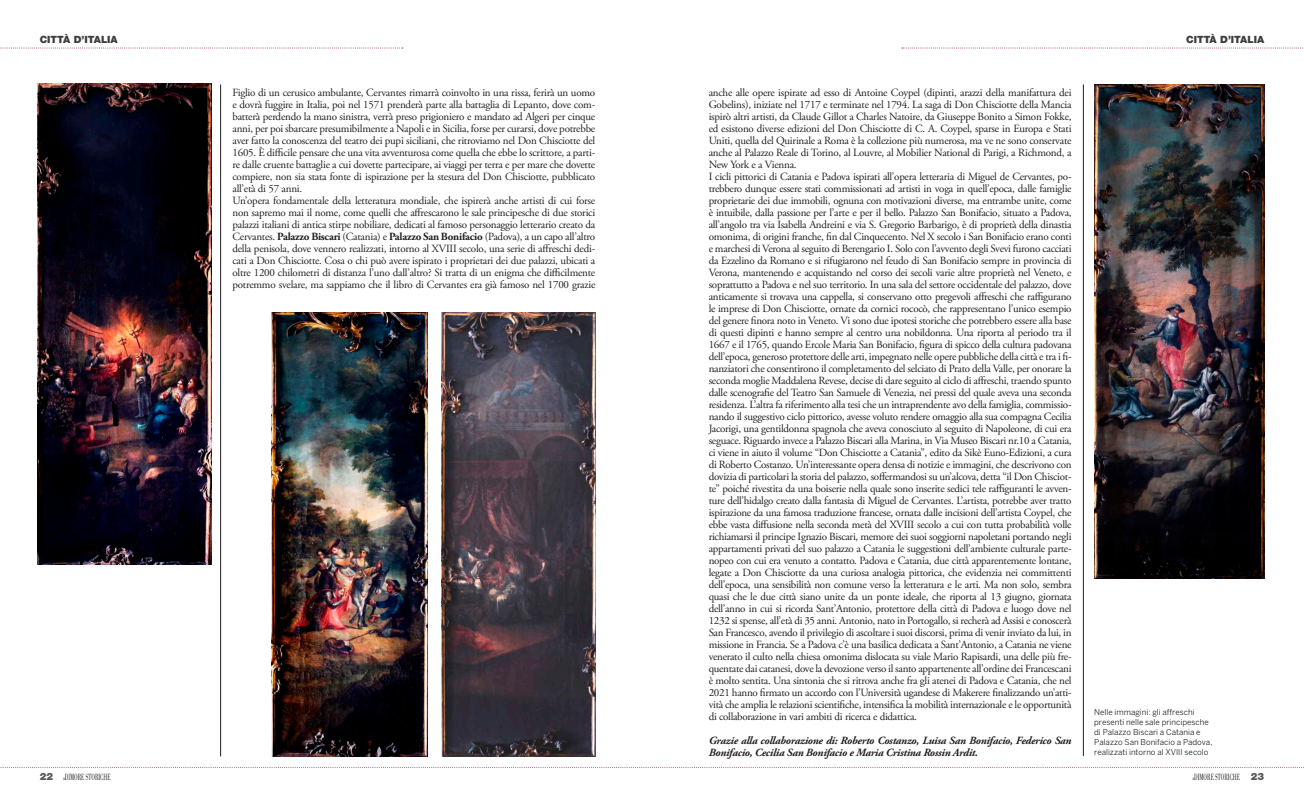
<style>
.page{position:relative;width:1304px;height:808px;background:#fff}
.page>*{position:absolute;margin:0;border:0;box-sizing:border-box;transform-origin:0 0}
.t1{font:11px/12px "Adobe Garamond Pro";letter-spacing:-.025em;color:#231f20}
.t2{font:italic 700 11px/12px "Adobe Garamond Pro";letter-spacing:-.02em;color:#231f20}
.t3{font:900 10px "Helvetica Neue LT Std";color:#3e3e3f}
.t4{font:900 10px "Helvetica Neue LT Std";color:#57585a}
.t5{font:9.3px "Bodoni Std";color:#231f20;scale:.57 1}
.t6{font:8px/10px "Benton Sans";color:#231f20}
.s1{font-weight:700}
.s2{font-style:italic;font-size:4.4px}
.s3{font-family:"Helvetica Neue LT Std";font-weight:900;font-size:10px;color:#57585a}
</style>
<div class="page">
<hr style="left:220px;top:84px;width:1px;height:672px;background:#231f20">
<hr style="left:1083px;top:84px;width:1px;height:672px;background:#231f20">
<svg style="left:0;top:48px;width:403px;height:1px"></svg>
<img style="left:441px;top:313px;width:154px;height:444px">
<img style="left:1094px;top:84px;width:170px;height:494px">
<img style="left:271px;top:312px;width:157px;height:444px">
<svg style="left:902px;top:48px;width:401px;height:1px"></svg>
<svg style="left:0;top:767px;width:1304px;height:1px"></svg>
<img style="left:38px;top:84px;width:174px;height:480px">
<p class="t3" style="left:40px;top:34px;width:80px">CITTÀ D’ITALIA</p>
<p class="t3" style="left:1186px;top:34px;width:80px">CITTÀ D’ITALIA</p>
<p class="t1" style="left:232px;top:87px;width:364px">Figlio di un cerusico ambulante, Cervantes rimarrà coinvolto in una rissa, ferirà un uomo e dovrà fuggire in Italia, poi nel 1571 prenderà parte alla battaglia di Lepanto, dove com&shy;batterà perdendo la mano sinistra, verrà preso prigioniero e mandato ad Algeri per cinque anni, per poi sbarcare presumibilmente a Napoli e in Sicilia, forse per curarsi, dove potrebbe aver fatto la conoscenza del teatro dei pupi siciliani, che ritroviamo nel Don Chisciotte del 1605. È difficile pensare che una vita avventurosa come quella che ebbe lo scrittore, a parti&shy;re dalle cruente battaglie a cui dovette partecipare, ai viaggi per terra e per mare che dovette compiere, non sia stata fonte di ispirazione per la stesura del Don Chisciotte, pubblicato all’età di 57 anni.<br>Un’opera fondamentale della letteratura mondiale, che ispirerà anche artisti di cui forse non sapremo mai il nome, come quelli che affrescarono le sale principesche di due storici palazzi italiani di antica stirpe nobiliare, dedicati al famoso personaggio letterario creato da Cervantes. <span class="s1">Palazzo Biscari</span> (Catania) e <span class="s1">Palazzo San Bonifacio</span> (Padova), a un capo all’altro della penisola, dove vennero realizzati, intorno al XVIII secolo, una serie di affreschi dedi&shy;cati a Don Chisciotte. Cosa o chi può avere ispirato i proprietari dei due palazzi, ubicati a oltre 1200 chilometri di distanza l’uno dall’altro? Si tratta di un enigma che difficilmente potremmo svelare, ma sappiamo che il libro di Cervantes era già famoso nel 1700 grazie</p>
<p class="t1" style="left:709px;top:87px;width:364px">anche alle opere ispirate ad esso di Antoine Coypel (dipinti, arazzi della manifattura dei Gobelins), iniziate nel 1717 e terminate nel 1794. La saga di Don Chisciotte della Mancia ispirò altri artisti, da Claude Gillot a Charles Natoire, da Giuseppe Bonito a Simon Fokke, ed esistono diverse edizioni del Don Chisciotte di C. A. Coypel, sparse in Europa e Stati Uniti, quella del Quirinale a Roma è la collezione più numerosa, ma ve ne sono conservate anche al Palazzo Reale di Torino, al Louvre, al Mobilier National di Parigi, a Richmond, a New York e a Vienna.<br>I cicli pittorici di Catania e Padova ispirati all’opera letteraria di Miguel de Cervantes, po&shy;trebbero dunque essere stati commissionati ad artisti in voga in quell’epoca, dalle famiglie proprietarie dei due immobili, ognuna con motivazioni diverse, ma entrambe unite, come è intuibile, dalla passione per l’arte e per il bello. Palazzo San Bonifacio, situato a Padova, all’angolo tra via Isabella Andreini e via S. Gregorio Barbarigo, è di proprietà della dinastia omonima, di origini franche, fin dal Cinquecento. Nel X secolo i San Bonifacio erano conti e marchesi di Verona al seguito di Berengario I. Solo con l’avvento degli Svevi furono cacciati da Ezzelino da Romano e si rifugiarono nel feudo di San Bonifacio sempre in provincia di Verona, mantenendo e acquistando nel corso dei secoli varie altre proprietà nel Veneto, e soprattutto a Padova e nel suo territorio. In una sala del settore occidentale del palazzo, dove anticamente si trovava una cappella, si conservano otto pregevoli affreschi che raffigurano le imprese di Don Chisciotte, ornate da cornici rococò, che rappresentano l’unico esempio del genere finora noto in Veneto. Vi sono due ipotesi storiche che potrebbero essere alla base di questi dipinti e hanno sempre al centro una nobildonna. Una riporta al periodo tra il 1667 e il 1765, quando Ercole Maria San Bonifacio, figura di spicco della cultura padovana dell’epoca, generoso protettore delle arti, impegnato nelle opere pubbliche della città e tra i fi&shy;nanziatori che consentirono il completamento del selciato di Prato della Valle, per onorare la seconda moglie Maddalena Revese, decise di dare seguito al ciclo di affreschi, traendo spunto dalle scenografie del Teatro San Samuele di Venezia, nei pressi del quale aveva una seconda residenza. L’altra fa riferimento alla tesi che un intraprendente avo della famiglia, commissio&shy;nando il suggestivo ciclo pittorico, avesse voluto rendere omaggio alla sua compagna Cecilia Jacorigi, una gentildonna spagnola che aveva conosciuto al seguito di Napoleone, di cui era seguace. Riguardo invece a Palazzo Biscari alla Marina, in Via Museo Biscari nr.10 a Catania, ci viene in aiuto il volume “Don Chisciotte a Catania”, edito da Sikè Euno-Edizioni, a cura di Roberto Costanzo. Un’interessante opera densa di notizie e immagini, che descrivono con dovizia di particolari la storia del palazzo, soffermandosi su un’alcova, detta “il Don Chisciot&shy;te” poiché rivestita da una boiserie nella quale sono inserite sedici tele raffiguranti le avven&shy;ture dell’hidalgo creato dalla fantasia di Miguel de Cervantes. L’artista, potrebbe aver tratto ispirazione da una famosa traduzione francese, ornata dalle incisioni dell’artista Coypel, che ebbe vasta diffusione nella seconda metà del XVIII secolo a cui con tutta probabilità volle richiamarsi il principe Ignazio Biscari, memore dei suoi soggiorni napoletani portando negli appartamenti privati del suo palazzo a Catania le suggestioni dell’ambiente culturale parte&shy;nopeo con cui era venuto a contatto. Padova e Catania, due città apparentemente lontane, legate a Don Chisciotte da una curiosa analogia pittorica, che evidenzia nei committenti dell’epoca, una sensibilità non comune verso la letteratura e le arti. Ma non solo, sembra quasi che le due città siano unite da un ponte ideale, che riporta al 13 giugno, giornata dell’anno in cui si ricorda Sant’Antonio, protettore della città di Padova e luogo dove nel 1232 si spense, all’età di 35 anni. Antonio, nato in Portogallo, si recherà ad Assisi e conoscerà San Francesco, avendo il privilegio di ascoltare i suoi discorsi, prima di venir inviato da lui, in missione in Francia. Se a Padova c’è una basilica dedicata a Sant’Antonio, a Catania ne viene venerato il culto nella chiesa omonima dislocata su viale Mario Rapisardi, una delle più fre&shy;quentate dai catanesi, dove la devozione verso il santo appartenente all’ordine dei Francescani è molto sentita. Una sintonia che si ritrova anche fra gli atenei di Padova e Catania, che nel 2021 hanno firmato un accordo con l’Università ugandese di Makerere finalizzando un’atti&shy;vità che amplia le relazioni scientifiche, intensifica la mobilità internazionale e le opportunità di collaborazione in vari ambiti di ricerca e didattica.</p>
<p class="t2" style="left:709px;top:735px;width:364px">Grazie alla collaborazione di: Roberto Costanzo, Luisa San Bonifacio, Federico San<br>Bonifacio, Cecilia San Bonifacio e Maria Cristina Rossin Ardit.</p>
<p class="t6" style="left:1094px;top:707px;width:120px">Nelle immagini: gli affreschi presenti nelle sale principesche di Palazzo Biscari a Catania e<br>Palazzo San Bonifacio a Padova, realizzati intorno al XVIII secolo</p>
<p class="t4" style="left:40px;top:771px;width:15px">22</p>
<p class="t5" style="left:63px;top:772px;width:84px"><span class="s2">le</span> DIMORE STORICHE</p>
<p class="t5" style="left:1193px;top:772px;width:127px"><span class="s2">le</span> DIMORE STORICHE <span class="s3">23</span></p>
</div>
